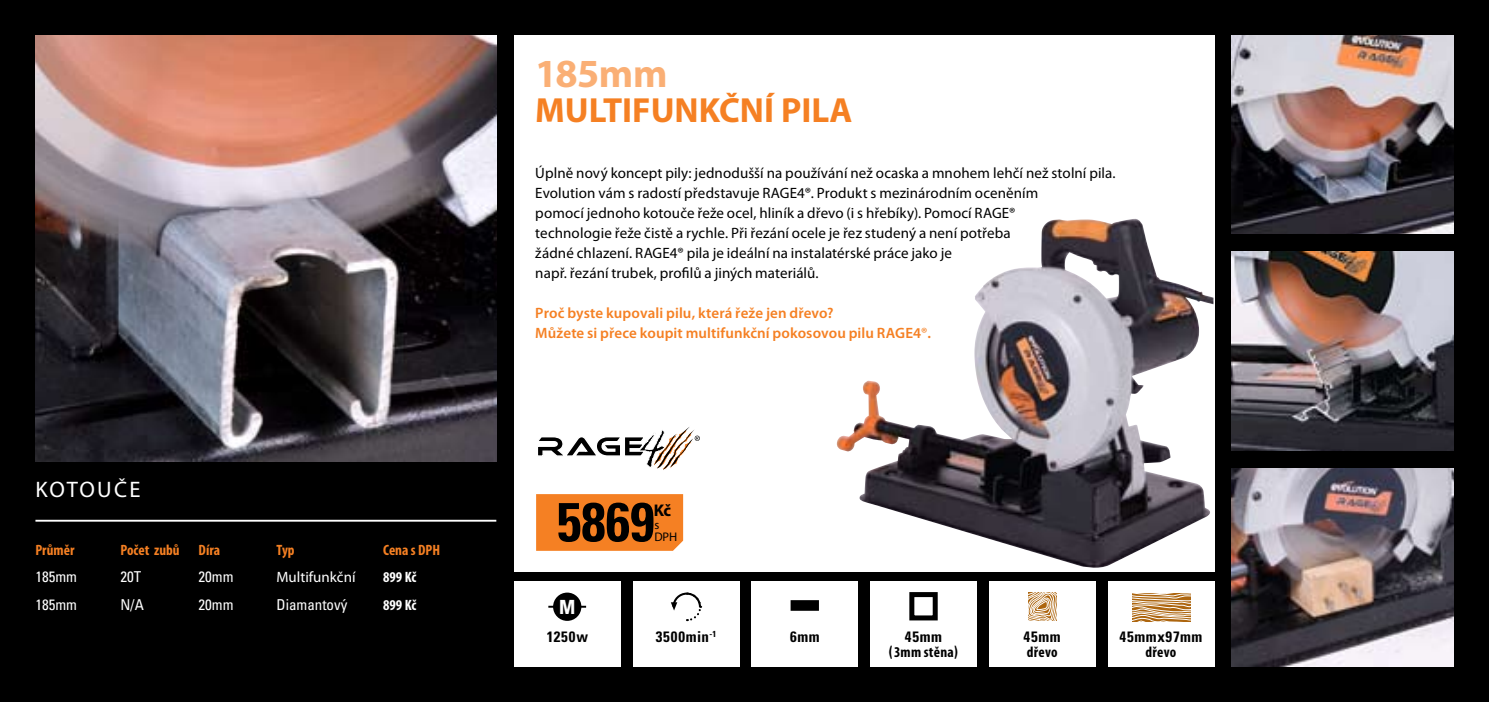
<style>
.page{position:relative;width:1489px;height:702px;background:#fff}
.page>*{position:absolute;margin:0;border:0;box-sizing:border-box;transform-origin:0 0}
.t1{font:700 condensed 55px "Univers";color:#000}
.t2{font:700 40px "Myriad Pro";letter-spacing:-.015em;color:#faaf75}
.t3{font:700 35px "Myriad Pro";color:#f58023}
.t4{font:22.5px "Myriad Pro";letter-spacing:.09em;color:#fff}
.t5{font:700 condensed 19.5px "Univers";color:#fff}
.t6{font:700 17px "Myriad Pro";color:#000}
.t7{font:15px/20px "Myriad Pro";letter-spacing:.005em;color:#010101}
.t8{font:600 15px/20px "Myriad Pro";letter-spacing:.01em;color:#f58023}
.t9{font:700 condensed 15px "Univers";letter-spacing:.05em;color:#000}
.t10{font:condensed 15px "Univers";color:#fff}
.t11{font:700 condensed 15px "Myriad Pro";color:#f58023}
.t12{font:700 condensed 15px "Myriad Pro";letter-spacing:.02em;color:#000}
.t13{font:15px "Myriad Pro";color:#fff}
.t14{font:700 condensed 15px "Myriad Pro";color:#fff}
.t15{font:12.5px/12.5px "Myriad Pro";color:#000}
.s1{font-weight:400}
.s2{font-family:"Univers"}
</style>
<div class="page">
<div style="left:0;top:0;width:1488px;height:702px;background:#000"></div>
<img style="left:35px;top:35px;width:461px;height:426px">
<div style="left:514px;top:35px;width:700px;height:537px;background:#fff"></div>
<img style="left:1231px;top:35px;width:222px;height:199px">
<img style="left:1231px;top:468px;width:222px;height:198px">
<img style="left:1231px;top:252px;width:222px;height:198px">
<img style="left:836px;top:219px;width:377px;height:349px">
<div style="left:514px;top:581px;width:106px;height:85px;background:#fff"></div>
<div style="left:554px;top:593px;width:26px;height:27px;background:#000;border-radius:50%"></div>
<div style="left:553px;top:592px;width:28px;height:29px;border:2px solid #000;border-radius:50%"></div>
<hr style="left:548px;top:605px;width:38px;height:2px;background:#000">
<div style="left:632px;top:581px;width:107px;height:85px;background:#fff"></div>
<div style="left:751px;top:581px;width:106px;height:85px;background:#fff"></div>
<div style="left:870px;top:581px;width:106px;height:85px;background:#fff"></div>
<svg style="left:670px;top:592px;width:32px;height:30px"></svg>
<div style="left:1107px;top:581px;width:107px;height:85px;background:#fff"></div>
<div style="left:989px;top:581px;width:106px;height:85px;background:#fff"></div>
<div style="left:909px;top:592px;width:28px;height:28px;border:5px solid #000"></div>
<hr style="left:35px;top:519px;width:461px;height:2px;background:#fff">
<svg style="left:1028px;top:592px;width:28px;height:28px"></svg>
<div style="left:791px;top:601px;width:26px;height:8px;background:#000"></div>
<div style="left:790px;top:600px;width:29px;height:10px;border:2px solid #000"></div>
<svg style="left:1132px;top:593px;width:57px;height:28px;background:#cea472"></svg>
<svg style="left:538px;top:427px;width:161px;height:43px"></svg>
<div style="left:536px;top:494px;width:147px;height:57px;background:#f58023"></div>
<h3 class="t4" style="left:35px;top:476px;width:107px">KOTOUČE</h3>
<p class="t11" style="left:35px;top:540px;width:40px">Průměr</p>
<p class="t11" style="left:120px;top:540px;width:61px">Počet zubů</p>
<p class="t11" style="left:198px;top:540px;width:23px">Díra</p>
<p class="t11" style="left:276px;top:540px;width:20px">Typ</p>
<p class="t11" style="left:383px;top:540px;width:58px">Cena s DPH</p>
<p class="t10" style="left:35px;top:567px;width:43px">185mm</p>
<p class="t10" style="left:120px;top:567px;width:22px">20T</p>
<p class="t10" style="left:198px;top:567px;width:36px">20mm</p>
<p class="t13" style="left:276px;top:568px;width:80px">Multifunkční</p>
<p class="t14" style="left:383px;top:568px;width:35px">899 Kč</p>
<p class="t10" style="left:35px;top:595px;width:43px">185mm</p>
<p class="t10" style="left:120px;top:595px;width:25px">N/A</p>
<p class="t10" style="left:198px;top:595px;width:36px">20mm</p>
<p class="t10" style="left:276px;top:595px;width:72px">Diamantový</p>
<p class="t14" style="left:383px;top:595px;width:35px">899 Kč</p>
<h2 class="t2" style="left:535px;top:47px;width:134px">185mm</h2>
<h3 class="t3" style="left:535px;top:87px;width:319px">MULTIFUNKČNÍ PILA</h3>
<p class="t7" style="left:535px;top:162px;width:582px">Úplně nový koncept pily: jednodušší na používání než ocaska a mnohem lehčí než stolní pila.<br>Evolution vám s radostí představuje RAGE4®. Produkt s mezinárodním oceněním<br>pomocí jednoho kotouče řeže ocel, hliník a dřevo (i s hřebíky). Pomocí RAGE®<br>technologie řeže čistě a rychle. Při řezání ocele je řez studený a není potřeba<br>žádné chlazení. RAGE4® pila je ideální na instalatérské práce jako je<br>např. řezání trubek, profilů a jiných materiálů.</p>
<p class="t8" style="left:535px;top:302px;width:397px">Proč byste kupovali pilu, která řeže jen dřevo?<br>Můžete si přece koupit multifunkční pokosovou pilu RAGE4<span class="s1">®</span>.</p>
<h1 class="t1" style="left:557px;top:488px;width:99px">5869</h1>
<p class="t6" style="left:653px;top:499px;width:19px">Kč</p>
<p class="t15" style="left:654px;top:518px;width:24px">s<br>DPH</p>
<p class="t5" style="left:559px;top:594px;width:18px">M</p>
<p class="t9" style="left:546px;top:627px;width:43px">1250w</p>
<p class="t9" style="left:655px;top:627px;width:62px">3500min<sup>-1</sup></p>
<p class="t9" style="left:790px;top:627px;width:31px">6mm</p>
<p class="t9" style="left:904px;top:627px;width:39px">45mm</p>
<p class="t12" style="left:888px;top:642px;width:71px"><span class="s2">(</span>3mm stěna<span class="s2">)</span></p>
<p class="t9" style="left:1023px;top:627px;width:39px">45mm</p>
<p class="t12" style="left:1026px;top:642px;width:32px">dřevo</p>
<p class="t9" style="left:1119px;top:627px;width:84px">45mmx97mm</p>
<p class="t12" style="left:1145px;top:642px;width:32px">dřevo</p>
</div>
